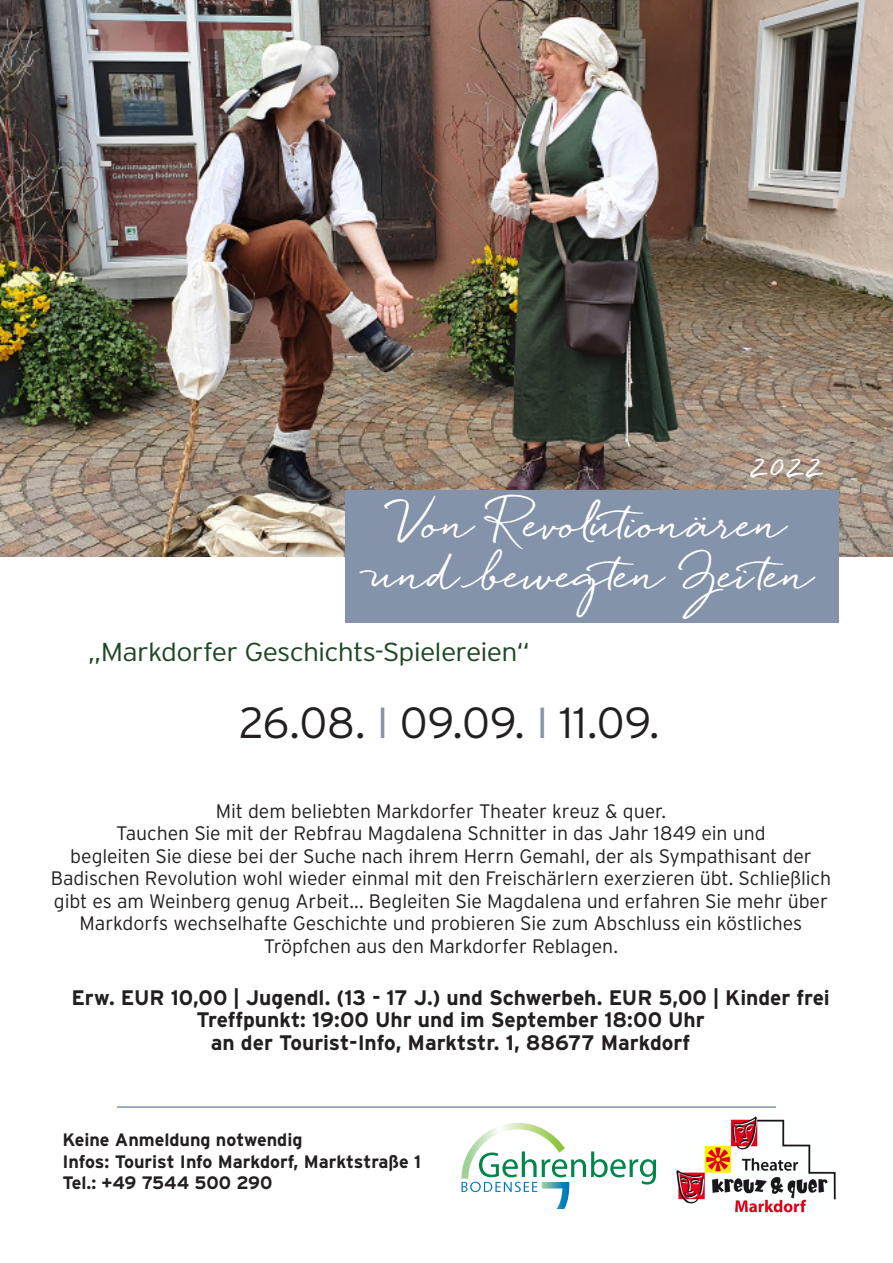
<style>
.page{position:relative;width:893px;height:1263px;background:#fff}
.page>*{position:absolute;margin:0;border:0;box-sizing:border-box;transform-origin:0 0}
.t1{font:300 43.5px "Interstate";color:#231f20}
.t2{font:700 42px/50.4px "Quickpen";letter-spacing:-.005em;color:#fff;text-align:center}
.t3{font:700 33px "Quickpen";color:#fff}
.t4{font:300 25.95px "Interstate";letter-spacing:-.03em;color:#1f4625;scale:1.1 1}
.t5{font:700 21px/22.5px "Interstate";color:#231f20;text-align:center}
.t6{font:300 19.5px/22.5px "Interstate";letter-spacing:-.005em;color:#231f20;text-align:center}
.t7{font:700 18px/21.6px "Interstate";color:#231f20}
.s1{color:#8493aa}
</style>
<div class="page">
<hr style="left:117px;top:1106px;width:659px;height:2px;background:#8493aa">
<svg style="left:461px;top:1123px;width:195px;height:86px"></svg>
<img style="left:0;top:0;width:893px;height:556px">
<div style="left:345px;top:490px;width:494px;height:132px;background:#8493aa"></div>
<img style="left:676px;top:1117px;width:160px;height:96px">
<h3 class="t3" style="left:749px;top:447px;width:76px">2022</h3>
<h2 class="t2" style="left:370px;top:499px;width:446px">Von Revolutionären und bewegten Zeiten</h2>
<h3 class="t4" style="left:88px;top:637px;width:404px">„Markdorfer Geschichts-Spielereien“</h3>
<h1 class="t1" style="left:239px;top:698px;width:422px">26.08. <span class="s1">I</span> 09.09. <span class="s1">I</span> 11.09.</h1>
<p class="t6" style="left:51px;top:799px;width:782px">Mit dem beliebten Markdorfer Theater kreuz &amp; quer.<br>Tauchen Sie mit der Rebfrau Magdalena Schnitter in das Jahr 1849 ein und<br>begleiten Sie diese bei der Suche nach ihrem Herrn Gemahl, der als Sympathisant der Badischen Revolution wohl wieder einmal mit den Freischärlern exerzieren übt. Schließlich gibt es am Weinberg genug Arbeit... Begleiten Sie Magdalena und erfahren Sie mehr über Markdorfs wechselhafte Geschichte und probieren Sie zum Abschluss ein köstliches Tröpfchen aus den Markdorfer Reblagen.</p>
<p class="t5" style="left:71px;top:986px;width:760px">Erw. EUR 10,00 | Jugendl. (13 - 17 J.) und Schwerbeh. EUR 5,00 | Kinder frei<br>Treffpunkt: 19:00 Uhr und im September 18:00 Uhr<br>an der Tourist-Info, Marktstr. 1, 88677 Markdorf</p>
<p class="t7" style="left:63px;top:1129px;width:360px">Keine Anmeldung notwendig<br>Infos: Tourist Info Markdorf, Marktstraße 1<br>Tel.: +49 7544 500 290</p>
</div>
